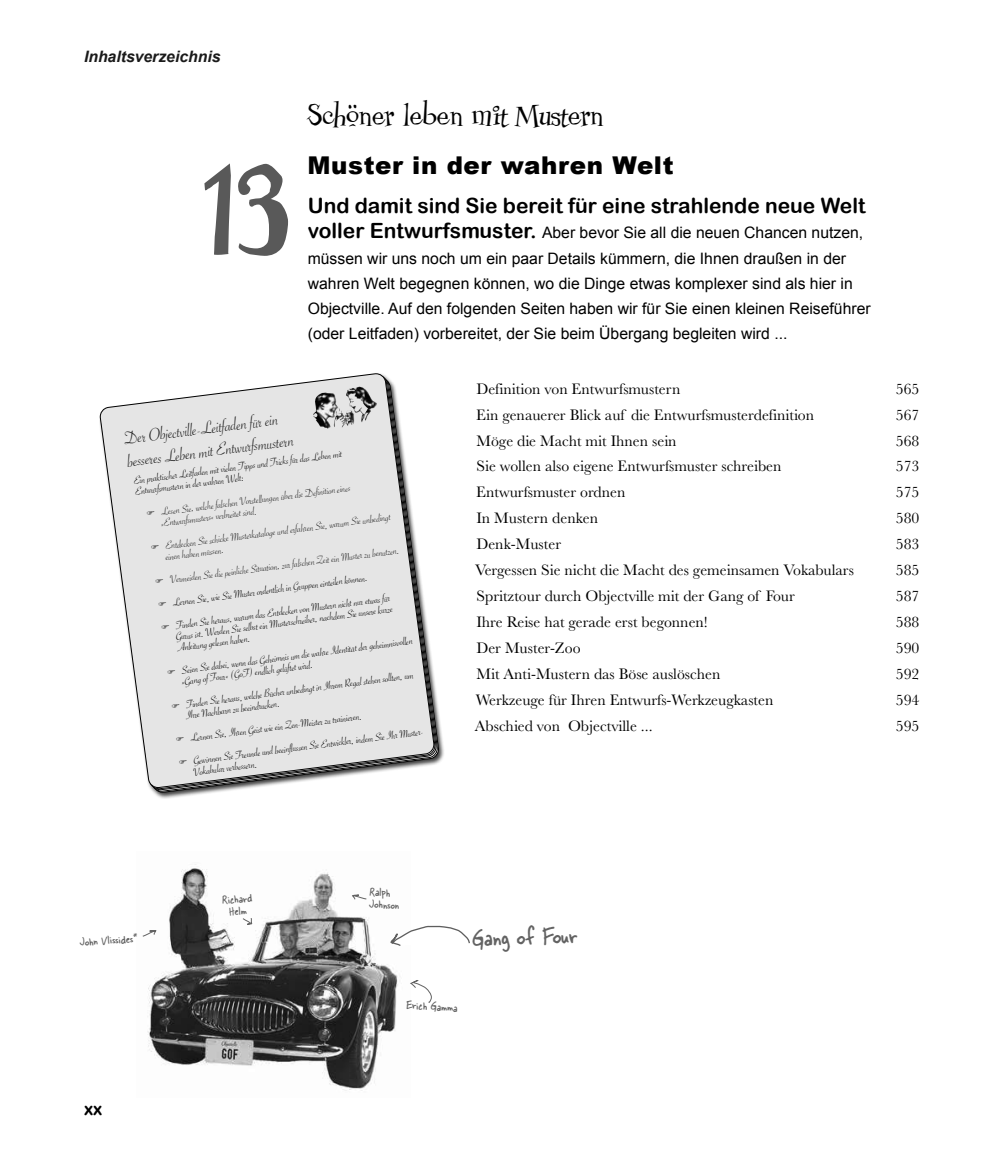
<style>
.page{position:relative;width:1008px;height:1166px;background:#fff}
.page>*{position:absolute;margin:0;border:0;box-sizing:border-box;transform-origin:0 0}
.t1{font:700 126px "Uncle Stinky";color:#595959}
.t2{font:31.5px "Couchlover";color:#000}
.Annotate{font:26.25px "Skippy Sharp";color:#636363}
.Heading2{font:900 24.5px "Arial";letter-spacing:.025em;color:#000}
.Body{font:21px "Arial Rounded MT Bold";color:#000}
.Code{font:19.07px/22.8px "Savoye Let Plain";color:#1f1f1f}
.t3{font:17.5px "Arial Rounded MT Bold";color:#000}
.t4{font:15.75px "Baskerville";color:#000}
.Body-2{font:15.75px/25.2px "Arial";color:#000}
.t5{font:italic 700 15.75px "Arial";color:#1a1a1a}
.Annotate-2{font:13.12px/12.1px "Skippy Sharp";color:#636363;text-align:center}
.Code-2{font:11.9px/11.4px "Savoye Let Plain";color:#000}
.t6{font:11.9px/11.4px "Savoye Let Plain";color:#212121}
.s1{font-family:"Arial Rounded MT Bold";font-size:21px}
</style>
<div class="page">
<img style="left:147px;top:864px;width:251px;height:227px">
<svg style="left:410px;top:980px;width:22px;height:23px"></svg>
<svg style="left:142px;top:930px;width:15px;height:7px"></svg>
<svg style="left:226px;top:916px;width:28px;height:9px"></svg>
<svg style="left:351px;top:894px;width:17px;height:6px"></svg>
<svg style="left:390px;top:925px;width:80px;height:22px"></svg>
<div style="left:99px;top:372px;width:346px;height:426px;background:#000;opacity:.75"></div>
<svg style="left:100px;top:373px;width:334px;height:415px"></svg>
<img style="left:346px;top:387px;width:22px;height:27px">
<svg style="left:147px;top:510px;width:8px;height:5px"></svg>
<svg style="left:151px;top:544px;width:8px;height:5px"></svg>
<svg style="left:156px;top:578px;width:7px;height:5px"></svg>
<svg style="left:159px;top:601px;width:7px;height:5px"></svg>
<svg style="left:162px;top:624px;width:7px;height:4px"></svg>
<svg style="left:167px;top:669px;width:8px;height:4px"></svg>
<svg style="left:172px;top:703px;width:8px;height:4px"></svg>
<svg style="left:176px;top:736px;width:8px;height:5px"></svg>
<svg style="left:179px;top:759px;width:8px;height:5px"></svg>
<h3 class="t5" style="left:84px;top:46px;width:138px">Inhaltsverzeichnis</h3>
<p class="t2" style="left:307px;top:95px;width:298px">Schöner leben mit Mustern</p>
<p class="t1" style="left:200px;top:120px;width:91px">13</p>
<p class="Heading2" style="left:308px;top:147px;width:368px">Muster in der wahren Welt</p>
<p class="Body" style="left:308px;top:193px;width:559px">Und damit sind Sie bereit für eine strahlende neue Welt</p>
<p class="Body-2" style="left:308px;top:220px;width:564px"><span class="s1">voller Entwurfsmuster.</span> Aber bevor Sie all die neuen Chancen nutzen, müssen wir uns noch um ein paar Details kümmern, die Ihnen draußen in der wahren Welt begegnen können, wo die Dinge etwas komplexer sind als hier in Objectville. Auf den folgenden Seiten haben wir für Sie einen kleinen Reiseführer (oder Leitfaden) vorbereitet, der Sie beim Übergang begleiten wird ...</p>
<p class="Code" style="left:123px;top:427px;width:169px;rotate:-7deg">Der Objectville-Leitfaden für ein besseres Leben mit Entwurfsmustern</p>
<p class="Code-2" style="left:133px;top:474px;width:212px;rotate:-7deg">Ein praktischer Leitfaden mit vielen Tipps und Tricks für das Leben mit<br>Entwurfsmustern in der wahren Welt:</p>
<p class="t6" style="left:159px;top:506px;width:194px;rotate:-7deg">Lesen Sie, welche falschen Vorstellungen über die Definition eines »Entwurfsmusters« verbreitet sind.</p>
<p class="t6" style="left:163px;top:539px;width:230px;rotate:-7deg">Entdecken Sie schicke Musterkataloge und erfahren Sie, warum Sie unbedingt einen haben müssen.</p>
<p class="t6" style="left:169px;top:573px;width:233px;rotate:-7deg">Vermeiden Sie die peinliche Situation, zur falschen Zeit ein Muster zu benutzen.</p>
<p class="Code-2" style="left:172px;top:596px;width:198px;rotate:-7deg">Lernen Sie, wie Sie Muster ordentlich in Gruppen einteilen können.</p>
<p class="Code-2" style="left:174px;top:619px;width:220px;text-align:justify;rotate:-7deg">Finden Sie heraus, warum das Entdecken von Mustern nicht nur etwas für Gurus ist. Werden Sie selbst ein Musterschreiber, nachdem Sie unsere kurze Anleitung gelesen haben.</p>
<p class="Code-2" style="left:180px;top:664px;width:236px;rotate:-7deg">Seien Sie dabei, wenn das Geheimnis um die wahre Identität der geheimnisvollen »Gang of Four« (GoF) endlich gelüftet wird.</p>
<p class="Code-2" style="left:184px;top:697px;width:232px;rotate:-7deg">Finden Sie heraus, welche Bücher unbedingt in Ihrem Regal stehen sollten, um<br>Ihre Nachbarn zu beeindrucken.</p>
<p class="Code-2" style="left:190px;top:731px;width:174px;rotate:-7deg">Lernen Sie, Ihren Geist wie ein Zen-Meister zu trainieren.</p>
<p class="Code-2" style="left:191px;top:754px;width:238px;rotate:-7deg">Gewinnen Sie Freunde und beeinflussen Sie Entwickler, indem Sie Ihr Muster-<br>Vokabular verbessern.</p>
<p class="t4" style="left:476px;top:379px;width:205px">Definition von Entwurfsmustern</p>
<p class="t4" style="left:896px;top:379px;width:25px">565</p>
<p class="t4" style="left:476px;top:405px;width:339px">Ein genauerer Blick auf die Entwurfsmusterdefinition</p>
<p class="t4" style="left:896px;top:405px;width:25px">567</p>
<p class="t4" style="left:476px;top:431px;width:202px">Möge die Macht mit Ihnen sein</p>
<p class="t4" style="left:896px;top:431px;width:25px">568</p>
<p class="t4" style="left:477px;top:457px;width:306px">Sie wollen also eigene Entwurfsmuster schreiben</p>
<p class="t4" style="left:896px;top:457px;width:25px">573</p>
<p class="t4" style="left:476px;top:483px;width:151px">Entwurfsmuster ordnen</p>
<p class="t4" style="left:896px;top:483px;width:25px">575</p>
<p class="t4" style="left:476px;top:509px;width:123px">In Mustern denken</p>
<p class="t4" style="left:896px;top:509px;width:25px">580</p>
<p class="t4" style="left:476px;top:535px;width:86px">Denk-Muster</p>
<p class="t4" style="left:896px;top:535px;width:25px">583</p>
<p class="t4" style="left:475px;top:561px;width:380px">Vergessen Sie nicht die Macht des gemeinsamen Vokabulars</p>
<p class="t4" style="left:896px;top:561px;width:25px">585</p>
<p class="t4" style="left:477px;top:587px;width:320px">Spritztour durch Objectville mit der Gang of Four</p>
<p class="t4" style="left:896px;top:587px;width:25px">587</p>
<p class="t4" style="left:476px;top:612px;width:233px">Ihre Reise hat gerade erst begonnen!</p>
<p class="t4" style="left:896px;top:612px;width:25px">588</p>
<p class="t4" style="left:476px;top:638px;width:106px">Der Muster-Zoo</p>
<p class="t4" style="left:896px;top:638px;width:25px">590</p>
<p class="t4" style="left:476px;top:664px;width:245px">Mit Anti-Mustern das Böse auslöschen</p>
<p class="t4" style="left:896px;top:664px;width:25px">592</p>
<p class="t4" style="left:476px;top:690px;width:299px">Werkzeuge für Ihren Entwurfs-Werkzeugkasten</p>
<p class="t4" style="left:896px;top:690px;width:25px">594</p>
<p class="t4" style="left:475px;top:716px;width:179px">Abschied von Objectville ...</p>
<p class="t4" style="left:896px;top:716px;width:25px">595</p>
<p class="Annotate-2" style="left:79px;top:935px;width:60px;rotate:-4deg">John Vlissides<sup>*</sup></p>
<h3 class="t3" style="left:84px;top:1098px;width:20px">xx</h3>
<p class="Annotate-2" style="left:222px;top:893px;width:32px;rotate:-4deg">Richard<br>Helm</p>
<p class="Annotate-2" style="left:370px;top:885px;width:32px;text-align:left;rotate:3deg">Ralph<br>Johnson</p>
<p class="Annotate" style="left:471px;top:919px;width:107px;rotate:-2deg">Gang of Four</p>
<p class="Annotate-2" style="left:407px;top:998px;width:53px;rotate:3deg">Erich Gamma</p>
</div>
